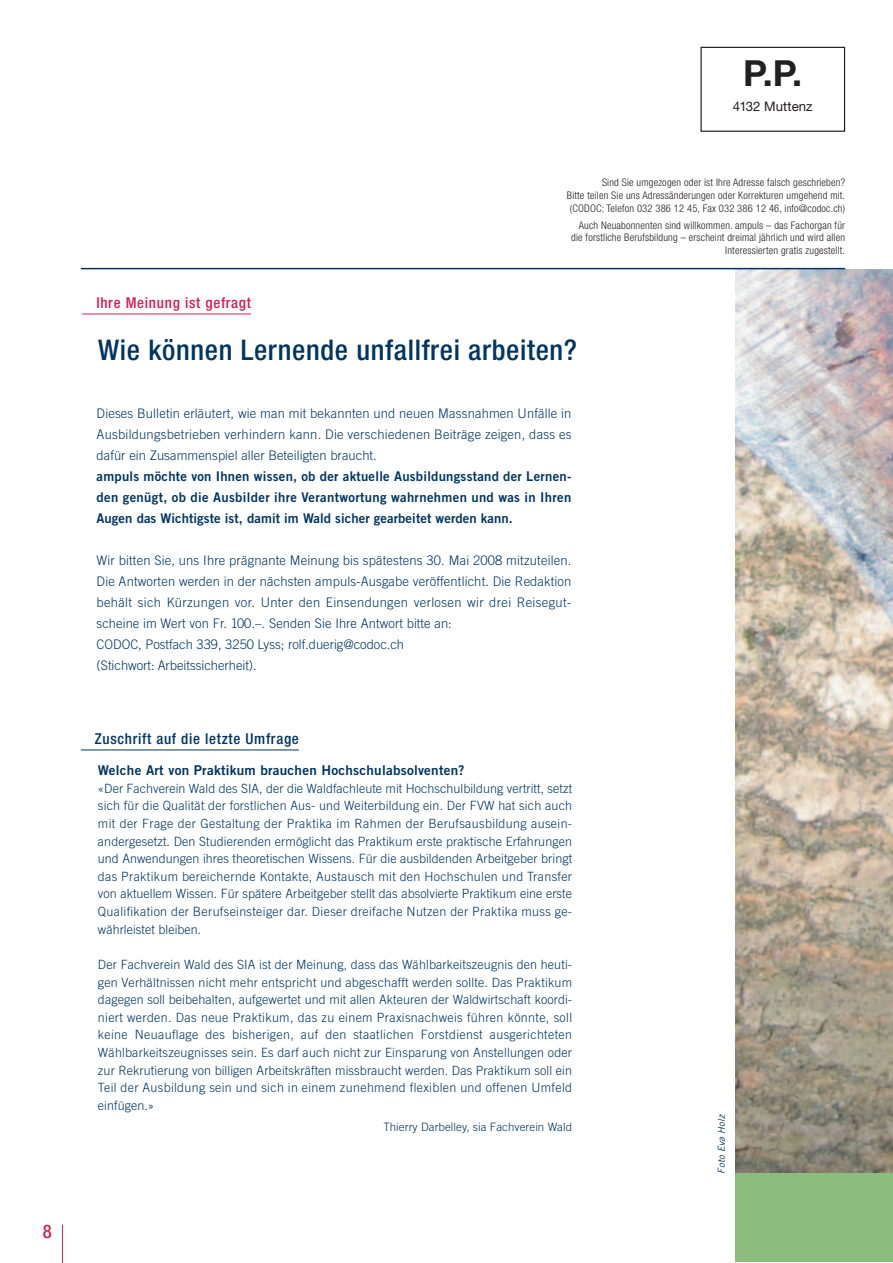
<style>
.page{position:relative;width:893px;height:1263px;background:#fff}
.page>*{position:absolute;margin:0;border:0;box-sizing:border-box;transform-origin:0 0}
.t1{font:700 36px "Helvetica Neue";color:#231f20}
.t2{font:500 condensed 28.5px "Helvetica Neue";letter-spacing:.025em;color:#003562}
.t3{font:500 condensed 18.75px "Helvetica Neue";color:#d51e52}
.t4{font:500 condensed 15px "Helvetica Neue";letter-spacing:.05em;color:#003562}
.t5{font:500 condensed 15px "Helvetica Neue";letter-spacing:.05em;color:#d51e52}
.t6{font:13.5px "Trade Gothic Bold Two";letter-spacing:.02em;color:#003562}
.t7{font:13.35px/21px "Trade Gothic Bold Two";letter-spacing:.005em;color:#003562;text-align:justify}
.t8{font:300 13.2px/21px "Trade Gothic";letter-spacing:.01em;color:#003562;text-align:justify}
.t9{font:13.2px "Helvetica Neue";letter-spacing:.005em;color:#231f20}
.t10{font:300 12.75px/17.7px "Trade Gothic";letter-spacing:.025em;color:#003562;text-align:justify}
.t11{font:300 11.55px "Trade Gothic";letter-spacing:.005em;color:#003562}
.t12{font:300 condensed 10.5px/12.8px "Helvetica Neue";letter-spacing:.02em;color:#231f20;text-align:justify}
.t13{font:italic 9.45px "Trade Gothic";letter-spacing:.02em;color:#003562}
</style>
<div class="page">
<img style="left:735px;top:269px;width:157px;height:905px">
<hr style="left:82px;top:314px;width:169px;height:1px;background:#d51e52">
<div style="left:700px;top:47px;width:145px;height:85px;border:1px solid #231f20"></div>
<hr style="left:81px;top:750px;width:218px;height:1px;background:#003562">
<hr style="left:81px;top:268px;width:764px;height:1px;background:#003562">
<hr style="left:62px;top:1225px;width:1px;height:37px;background:#d51e52">
<div style="left:735px;top:1174px;width:157px;height:88px;background:#8bbd7e"></div>
<h3 class="t3" style="left:43px;top:1225px;width:10px">8</h3>
<h1 class="t1" style="left:743px;top:60px;width:60px">P.P.</h1>
<p class="t9" style="left:732px;top:102px;width:81px">4132 Muttenz</p>
<p class="t5" style="left:96px;top:297px;width:156px">Ihre Meinung ist gefragt</p>
<p class="t12" style="left:567px;top:177px;width:280px;text-indent:35px">Sind Sie umgezogen oder ist Ihre Adresse falsch geschrieben?<br>Bitte teilen Sie uns Adressänderungen oder Korrekturen umgehend mit. (CODOC: Telefon 032 386 12 45, Fax 032 386 12 46, info@codoc.ch)</p>
<p class="t12" style="left:571px;top:219px;width:275px;text-align:right">Auch Neuabonnenten sind willkommen. ampuls – das Fachorgan für die forstliche Berufsbildung – erscheint dreimal jährlich und wird allen<br>Interessierten gratis zugestellt.</p>
<h2 class="t2" style="left:98px;top:340px;width:480px">Wie können Lernende unfallfrei arbeiten?</h2>
<p class="t8" style="left:97px;top:404px;width:476px">Dieses Bulletin erläutert, wie man mit bekannten und neuen Massnahmen Unfälle in Ausbildungsbetrieben verhindern kann. Die verschiedenen Beiträge zeigen, dass es dafür ein Zusammenspiel aller Beteiligten braucht.</p>
<p class="t7" style="left:97px;top:467px;width:476px">ampuls möchte von Ihnen wissen, ob der aktuelle Ausbildungsstand der Lernen&shy;den genügt, ob die Ausbilder ihre Verantwortung wahrnehmen und was in Ihren Augen das Wichtigste ist, damit im Wald sicher gearbeitet werden kann.</p>
<p class="t8" style="left:97px;top:551px;width:476px;text-align:left">Wir bitten Sie, uns Ihre prägnante Meinung bis spätestens 30. Mai 2008 mitzuteilen.<br>Die Antworten werden in der nächsten ampuls-Ausgabe veröffentlicht. Die Redaktion behält sich Kürzungen vor. Unter den Einsendungen verlosen wir drei Reisegut&shy;scheine im Wert von Fr. 100.–. Senden Sie Ihre Antwort bitte an:<br>CODOC, Postfach 339, 3250 Lyss; rolf.duerig@codoc.ch<br>(Stichwort: Arbeitssicherheit).</p>
<p class="t4" style="left:95px;top:733px;width:205px">Zuschrift auf die letzte Umfrage</p>
<p class="t6" style="left:98px;top:765px;width:368px">Welche Art von Praktikum brauchen Hochschulabsolventen?</p>
<p class="t10" style="left:98px;top:780px;width:475px">«Der Fachverein Wald des SIA, der die Waldfachleute mit Hochschulbildung vertritt, setzt sich für die Qualität der forstlichen Aus- und Weiterbildung ein. Der FVW hat sich auch mit der Frage der Gestaltung der Praktika im Rahmen der Berufsausbildung ausein&shy;andergesetzt. Den Studierenden ermöglicht das Praktikum erste praktische Erfahrungen und Anwendungen ihres theoretischen Wissens. Für die ausbildenden Arbeitgeber bringt das Praktikum bereichernde Kontakte, Austausch mit den Hochschulen und Transfer von aktuellem Wissen. Für spätere Arbeitgeber stellt das absolvierte Praktikum eine erste Qualifikation der Berufseinsteiger dar. Dieser dreifache Nutzen der Praktika muss ge&shy;währleistet bleiben.</p>
<p class="t10" style="left:98px;top:957px;width:475px">Der Fachverein Wald des SIA ist der Meinung, dass das Wählbarkeitszeugnis den heuti&shy;gen Verhältnissen nicht mehr entspricht und abgeschafft werden sollte. Das Praktikum dagegen soll beibehalten, aufgewertet und mit allen Akteuren der Waldwirtschaft koordi&shy;niert werden. Das neue Praktikum, das zu einem Praxisnachweis führen könnte, soll keine Neuauflage des bisherigen, auf den staatlichen Forstdienst ausgerichteten Wählbarkeitszeugnisses sein. Es darf auch nicht zur Einsparung von Anstellungen oder zur Rekrutierung von billigen Arbeitskräften missbraucht werden. Das Praktikum soll ein Teil der Ausbildung sein und sich in einem zunehmend flexiblen und offenen Umfeld einfügen.»</p>
<p class="t11" style="left:383px;top:1123px;width:190px">Thierry Darbelley, sia Fachverein Wald</p>
<p class="t13" style="left:718px;top:1174px;width:61px;rotate:-90deg">Foto Eva Holz</p>
</div>
